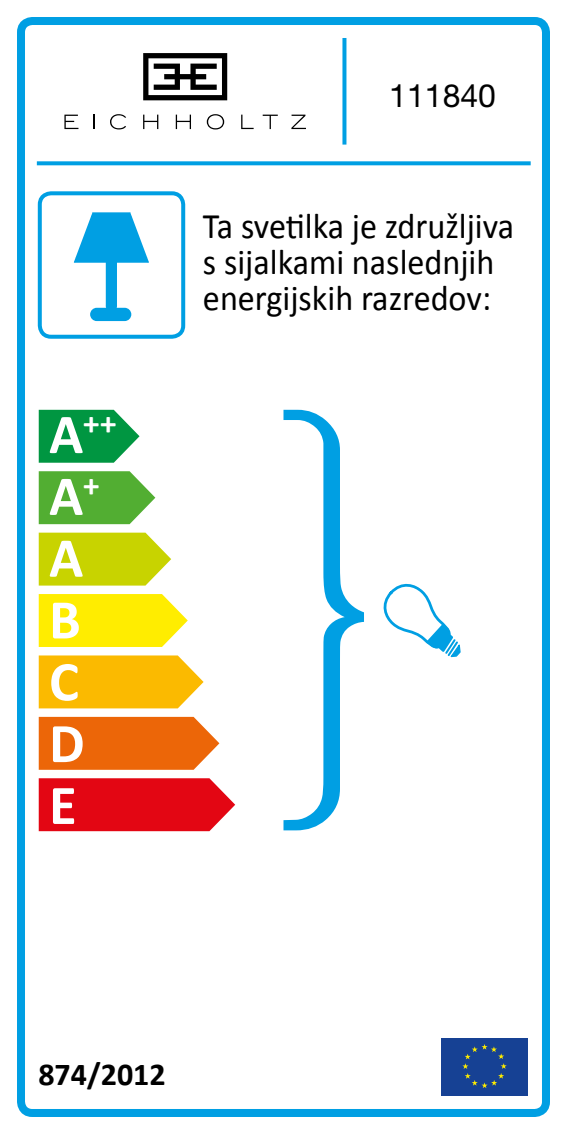
<style>
.page{position:relative;width:567px;height:1134px;background:#fff}
.page>*{position:absolute;margin:0;border:0;box-sizing:border-box;transform-origin:0 0}
.t1{font:700 56.4px/62px "Calibri";color:#fff}
.t2{font:36px/36px "Calibri";color:#000;scale:.95 1}
.t3{font:700 32.8px "Calibri";color:#fff}
.t4{font:700 32px "Calibri";color:#000}
.t5{font:32px "Helvetica Neue LT Std";color:#000}
.s1{font-size:56.4px}
</style>
<div class="page">
<div style="left:17px;top:17px;width:533px;height:1100px;border:8px solid #009fe3;border-radius:11px"></div>
<svg style="left:37px;top:161px;width:494px;height:4px;background:#14a6e5"></svg>
<div style="left:38px;top:191px;width:147px;height:148px;border:4px solid #009fe3;border-radius:11px"></div>
<svg style="left:39px;top:533px;width:132px;height:53px;background:#cdd71a"></svg>
<svg style="left:39px;top:471px;width:116px;height:53px;background:#65b748"></svg>
<svg style="left:39px;top:410px;width:101px;height:53px;background:#22a45a"></svg>
<svg style="left:39px;top:594px;width:149px;height:53px;background:#ffee16"></svg>
<svg style="left:39px;top:655px;width:165px;height:53px;background:#fbc016"></svg>
<svg style="left:39px;top:717px;width:180px;height:53px;background:#ed7019"></svg>
<svg style="left:39px;top:778px;width:196px;height:53px;background:#e41622"></svg>
<svg style="left:283px;top:410px;width:80px;height:420px"></svg>
<div style="left:441px;top:1037px;width:86px;height:58px;background:#164194"></div>
<svg style="left:462px;top:1044px;width:45px;height:44px"></svg>
<svg style="left:363px;top:583px;width:98px;height:75px"></svg>
<svg style="left:74px;top:212px;width:75px;height:102px"></svg>
<div style="left:90px;top:308px;width:41px;height:13px;background:#009fe3;border-radius:7px"></div>
<svg style="left:64px;top:115px;width:14px;height:14px"></svg>
<svg style="left:93px;top:115px;width:1px;height:14px"></svg>
<svg style="left:110px;top:114px;width:16px;height:15px"></svg>
<svg style="left:143px;top:115px;width:15px;height:14px"></svg>
<svg style="left:176px;top:115px;width:15px;height:14px"></svg>
<svg style="left:207px;top:114px;width:17px;height:15px"></svg>
<svg style="left:241px;top:115px;width:13px;height:14px"></svg>
<svg style="left:263px;top:115px;width:15px;height:14px"></svg>
<svg style="left:291px;top:115px;width:15px;height:14px"></svg>
<svg style="left:143px;top:53px;width:84px;height:47px"></svg>
<svg style="left:342px;top:38px;width:4px;height:107px"></svg>
<p class="t3" style="left:49px;top:402px;width:69px"><span class="s1">A</span>++</p>
<h1 class="t1" style="left:49px;top:465px;width:52px">A<sup>+<br></sup>A<br>B<br>C<br>D<br>E</h1>
<p class="t5" style="left:389px;top:76px;width:108px">111840</p>
<p class="t2" style="left:203px;top:208px;width:329px">Ta svetilka je združljiva s sijalkami naslednjih energijskih razredov:</p>
<p class="t4" style="left:38px;top:1054px;width:129px">874/2012</p>
</div>
